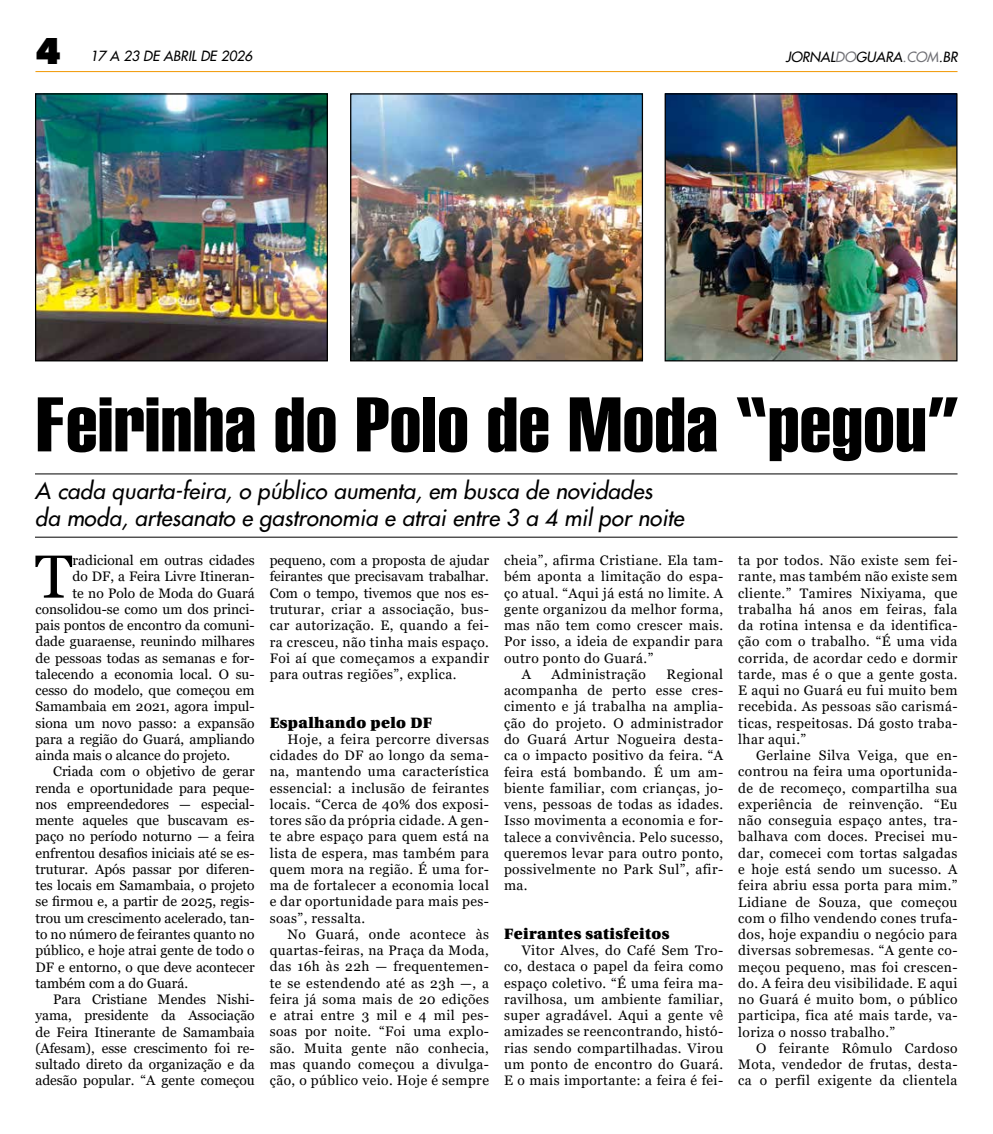
<style>
.page{position:relative;width:993px;height:1134px;background:#fff}
.page>*{position:absolute;margin:0;border:0;box-sizing:border-box;transform-origin:0 0}
.t1{font:75px "Swiss 911 BT Extra Compressed";color:#000;scale:1.25 1}
.t2{font:60.62px "Georgia";color:#000}
.t3{font:900 37px "Futura BT";color:#000}
.t4{font:italic 22.5px/27.5px "Futura 2";color:#000}
.t5{font:900 15px "Utopia";letter-spacing:.03em;color:#000}
.t6{font:13.75px/16.2px "Georgia";color:#000;text-align:justify}
.t7{font:13.75px "Georgia";letter-spacing:.03em;color:#000}
.t8{font:italic 13.75px "Futura 2";color:#000}
.s1{color:#727277}
</style>
<div class="page">
<hr style="left:35px;top:71px;width:922px;height:1px;background:#f19800">
<img style="left:37px;top:95px;width:289px;height:264px">
<div style="left:35px;top:93px;width:293px;height:268px;border:1px solid #000"></div>
<img style="left:352px;top:95px;width:288px;height:264px">
<div style="left:350px;top:93px;width:292px;height:268px;border:1px solid #000"></div>
<img style="left:666px;top:95px;width:289px;height:264px">
<div style="left:664px;top:93px;width:293px;height:268px;border:1px solid #000"></div>
<hr style="left:35px;top:474px;width:922px;height:1px;background:#000">
<hr style="left:35px;top:537px;width:922px;height:1px;background:#000">
<h3 class="t3" style="left:35px;top:28px;width:27px">4</h3>
<p class="t8" style="left:90px;top:47px;width:164px">17 A 23 DE ABRIL DE 2026</p>
<p class="t8" style="left:785px;top:48px;width:173px">JORNAL<span class="s1">DO</span>GUARA<span class="s1">.COM</span>.BR</p>
<h1 class="t1" style="left:35px;top:383px;width:740px">Feirinha do Polo de Moda “pegou”</h1>
<h3 class="t4" style="left:35px;top:477px;width:650px">A cada quarta-feira, o público aumenta, em busca de novidades<br>da moda, artesanato e gastronomia e atrai entre 3 a 4 mil por noite</h3>
<h2 class="t2" style="left:35px;top:540px;width:39px">T</h2>
<p class="t6" style="left:73px;top:553px;width:183px">radicional em outras cidades</p>
<p class="t6" style="left:738px;top:553px;width:221px">ta por todos. Não existe sem fei&shy;rante, mas também não existe sem cliente.” Tamires Nixiyama, que trabalha há anos em feiras, fala da rotina intensa e da identifica&shy;ção com o trabalho. “É uma vida corrida, de acordar cedo e dormir tarde, mas é o que a gente gosta.<br>E aqui no Guará eu fui muito bem recebida. As pessoas são carismá&shy;ticas, respeitosas. Dá gosto traba&shy;lhar aqui.”</p>
<p class="t6" style="left:738px;top:748px;width:221px;text-indent:18px">Gerlaine Silva Veiga, que en&shy;controu na feira uma oportunida&shy;de de recomeço, compartilha sua experiência de reinvenção. “Eu não conseguia espaço antes, tra&shy;balhava com doces. Precisei mu&shy;dar, comecei com tortas salgadas e hoje está sendo um sucesso. A feira abriu essa porta para mim.” Lidiane de Souza, que começou com o filho vendendo cones trufa&shy;dos, hoje expandiu o negócio para diversas sobremesas. “A gente co&shy;meçou pequeno, mas foi crescen&shy;do. A feira deu visibilidade. E aqui no Guará é muito bom, o público participa, fica até mais tarde, va&shy;loriza o nosso trabalho.”</p>
<p class="t6" style="left:738px;top:1040px;width:221px;text-indent:18px">O feirante Rômulo Cardoso Mota, vendedor de frutas, desta&shy;ca o perfil exigente da clientela</p>
<p class="t7" style="left:504px;top:552px;width:221px">cheia”, afirma Cristiane. Ela tam-</p>
<p class="t7" style="left:504px;top:568px;width:221px">bém aponta a limitação do espa-</p>
<p class="t7" style="left:504px;top:585px;width:221px">ço atual. “Aqui já está no limite. A</p>
<p class="t7" style="left:504px;top:601px;width:221px">gente organizou da melhor forma,</p>
<p class="t7" style="left:504px;top:617px;width:221px">mas não tem como crescer mais.</p>
<p class="t7" style="left:504px;top:633px;width:221px">Por isso, a ideia de expandir para</p>
<p class="t7" style="left:504px;top:650px;width:151px">outro ponto do Guará.”</p>
<p class="t6" style="left:521px;top:666px;width:11px">A</p>
<p class="t7" style="left:551px;top:666px;width:96px">Administração</p>
<p class="t6" style="left:269px;top:553px;width:221px">pequeno, com a proposta de ajudar feirantes que precisavam trabalhar.<br>Com o tempo, tivemos que nos es&shy;truturar, criar a associação, bus&shy;car autorização. E, quando a fei&shy;ra cresceu, não tinha mais espaço.<br>Foi aí que começamos a expandir para outras regiões”, explica.</p>
<p class="t5" style="left:269px;top:714px;width:164px">Espalhando pelo DF</p>
<p class="t6" style="left:270px;top:731px;width:221px;text-indent:18px">Hoje, a feira percorre diversas cidades do DF ao longo da sema&shy;na, mantendo uma característica essencial: a inclusão de feirantes locais. “Cerca de 40% dos exposi&shy;tores são da própria cidade. A gen&shy;te abre espaço para quem está na lista de espera, mas também para quem mora na região. É uma for&shy;ma de fortalecer a economia local e dar oportunidade para mais pes&shy;soas”, ressalta.</p>
<p class="t6" style="left:270px;top:926px;width:221px;text-indent:18px">No Guará, onde acontece às quartas-feiras, na Praça da Moda, das 16h às 22h — frequentemen&shy;te se estendendo até as 23h —, a feira já soma mais de 20 edições e atrai entre 3 mil e 4 mil pes&shy;soas por noite. “Foi uma explo&shy;são. Muita gente não conhecia, mas quando começou a divulga&shy;ção, o público veio. Hoje é sempre</p>
<p class="t6" style="left:73px;top:569px;width:183px">do DF, a Feira Livre Itineran-</p>
<p class="t6" style="left:73px;top:585px;width:183px">te no Polo de Moda do Guará</p>
<p class="t6" style="left:35px;top:601px;width:221px">consolidou-se como um dos princi-</p>
<p class="t6" style="left:35px;top:618px;width:221px">pais pontos de encontro da comuni-</p>
<p class="t6" style="left:35px;top:634px;width:221px">dade guaraense, reunindo milhares</p>
<p class="t6" style="left:35px;top:650px;width:221px">de pessoas todas as semanas e for-</p>
<p class="t6" style="left:35px;top:666px;width:221px">talecendo a economia local. O su-</p>
<p class="t6" style="left:35px;top:683px;width:221px">cesso do modelo, que começou em</p>
<p class="t6" style="left:35px;top:699px;width:221px">Samambaia em 2021, agora impul-</p>
<p class="t6" style="left:35px;top:715px;width:221px">siona um novo passo: a expansão</p>
<p class="t6" style="left:35px;top:731px;width:221px">para a região do Guará, ampliando</p>
<p class="t6" style="left:35px;top:748px;width:196px">ainda mais o alcance do projeto.</p>
<p class="t6" style="left:53px;top:764px;width:203px">Criada com o objetivo de gerar</p>
<p class="t6" style="left:35px;top:780px;width:221px">renda e oportunidade para peque-</p>
<p class="t6" style="left:35px;top:796px;width:221px">nos empreendedores — especial-</p>
<p class="t6" style="left:35px;top:813px;width:221px">mente aqueles que buscavam es-</p>
<p class="t6" style="left:35px;top:829px;width:221px">paço no período noturno — a feira</p>
<p class="t6" style="left:35px;top:845px;width:221px">enfrentou desafios iniciais até se es-</p>
<p class="t6" style="left:35px;top:861px;width:221px">truturar. Após passar por diferen-</p>
<p class="t6" style="left:35px;top:878px;width:221px">tes locais em Samambaia, o projeto</p>
<p class="t6" style="left:35px;top:894px;width:221px">se firmou e, a partir de 2025, regis-</p>
<p class="t6" style="left:35px;top:910px;width:221px">trou um crescimento acelerado, tan-</p>
<p class="t6" style="left:35px;top:926px;width:221px">to no número de feirantes quanto no</p>
<p class="t6" style="left:35px;top:943px;width:221px">público, e hoje atrai gente de todo o</p>
<p class="t6" style="left:35px;top:959px;width:221px">DF e entorno, o que deve acontecer</p>
<p class="t6" style="left:35px;top:975px;width:154px">também com a do Guará.</p>
<p class="t6" style="left:53px;top:991px;width:203px">Para Cristiane Mendes Nishi-</p>
<p class="t6" style="left:35px;top:1008px;width:221px">yama, presidente da Associação</p>
<p class="t6" style="left:35px;top:1024px;width:221px">de Feira Itinerante de Samambaia</p>
<p class="t6" style="left:35px;top:1040px;width:221px">(Afesam), esse crescimento foi re-</p>
<p class="t6" style="left:35px;top:1056px;width:221px">sultado direto da organização e da</p>
<p class="t6" style="left:35px;top:1073px;width:221px">adesão popular. “A gente começou</p>
<p class="t6" style="left:504px;top:666px;width:221px;text-indent:162px">Regional acompanha de perto esse cres&shy;cimento e já trabalha na amplia&shy;ção do projeto. O administrador do Guará Artur Nogueira desta&shy;ca o impacto positivo da feira. “A feira está bombando. É um am&shy;biente familiar, com crianças, jo&shy;vens, pessoas de todas as idades.<br>Isso movimenta a economia e for&shy;talece a convivência. Pelo sucesso, queremos levar para outro ponto, possivelmente no Park Sul”, afir&shy;ma.</p>
<p class="t5" style="left:504px;top:925px;width:167px">Feirantes satisfeitos</p>
<p class="t6" style="left:504px;top:943px;width:221px;text-indent:18px">Vitor Alves, do Café Sem Tro&shy;co, destaca o papel da feira como espaço coletivo. “É uma feira ma&shy;ravilhosa, um ambiente familiar, super agradável. Aqui a gente vê amizades se reencontrando, histó&shy;rias sendo compartilhadas. Virou um ponto de encontro do Guará.<br>E o mais importante: a feira é fei-</p>
</div>
